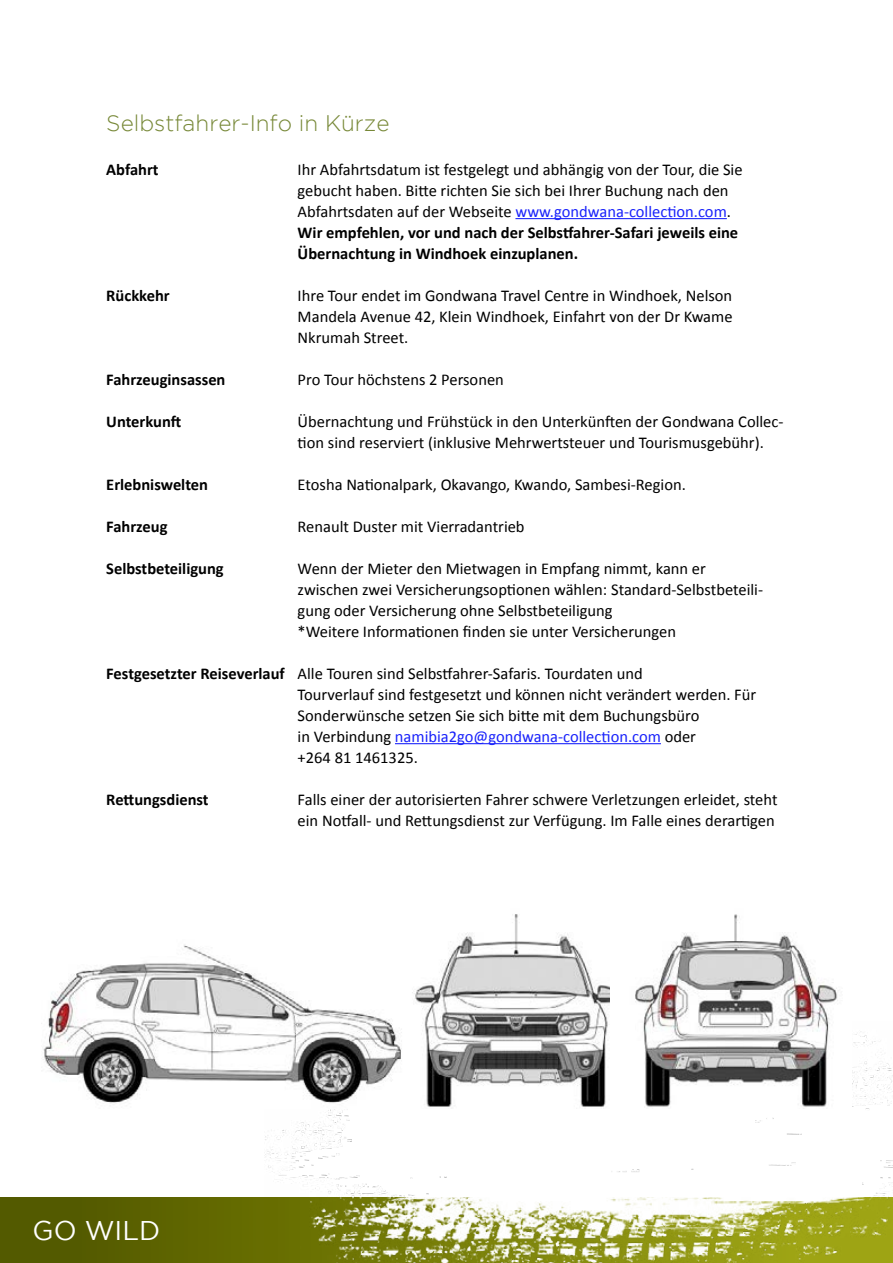
<style>
.page{position:relative;width:893px;height:1263px;background:#fff}
.page>*{position:absolute;margin:0;border:0;box-sizing:border-box;transform-origin:0 0}
.t1{font:27px "Gotham";color:#fff}
.t2{font:300 22.5px "Gotham";color:#778837}
.t3{font:16.5px/21px "Calibri";color:#000}
.t4{font:700 16.5px "Calibri";color:#000}
.s1{color:#1922fb}
.s2{font-weight:700}
</style>
<div class="page">
<div style="left:0;top:1197px;width:893px;height:66px;background:linear-gradient(to bottom,#5a6100,#5a6100)"></div>
<img style="left:265px;top:1031px;width:628px;height:232px">
<hr style="left:515px;top:218px;width:212px;height:1px;background:#1922fb">
<hr style="left:395px;top:743px;width:266px;height:1px;background:#1922fb">
<img style="left:408px;top:914px;width:203px;height:194px">
<img style="left:611px;top:914px;width:240px;height:194px">
<img style="left:41px;top:944px;width:367px;height:164px">
<h2 class="t2" style="left:106px;top:111px;width:285px">Selbstfahrer-Info in Kürze</h2>
<p class="t4" style="left:106px;top:159px;width:54px">Abfahrt</p>
<p class="t3" style="left:298px;top:159px;width:446px">Ihr Abfahrtsdatum ist festgelegt und abhängig von der Tour, die Sie gebucht haben. Bitte richten Sie sich bei Ihrer Buchung nach den Abfahrtsdaten auf der Webseite <span class="s1">www.gondwana-collection.com</span>.<br><span class="s2">Wir empfehlen, vor und nach der Selbstfahrer-Safari jeweils eine Übernachtung in Windhoek einzuplanen.</span></p>
<p class="t4" style="left:106px;top:285px;width:65px">Rückkehr</p>
<p class="t3" style="left:298px;top:285px;width:436px;text-align:justify">Ihre Tour endet im Gondwana Travel Centre in Windhoek, Nelson Mandela Avenue 42, Klein Windhoek, Einfahrt von der Dr Kwame Nkrumah Street.</p>
<p class="t4" style="left:106px;top:369px;width:121px">Fahrzeuginsassen</p>
<p class="t3" style="left:298px;top:369px;width:208px">Pro Tour höchstens 2 Personen</p>
<p class="t4" style="left:106px;top:411px;width:76px">Unterkunft</p>
<p class="t3" style="left:298px;top:411px;width:487px">Übernachtung und Frühstück in den Unterkünften der Gondwana Collec&shy;tion sind reserviert (inklusive Mehrwertsteuer und Tourismusgebühr).</p>
<p class="t4" style="left:106px;top:474px;width:103px">Erlebniswelten</p>
<p class="t3" style="left:298px;top:474px;width:390px">Etosha Nationalpark, Okavango, Kwando, Sambesi-Region.</p>
<p class="t4" style="left:106px;top:516px;width:63px">Fahrzeug</p>
<p class="t3" style="left:298px;top:516px;width:228px">Renault Duster mit Vierradantrieb</p>
<p class="t4" style="left:106px;top:558px;width:119px">Selbstbeteiligung</p>
<p class="t3" style="left:298px;top:558px;width:467px">Wenn der Mieter den Mietwagen in Empfang nimmt, kann er zwischen zwei Versicherungsoptionen wählen: Standard-Selbstbeteili&shy;gung oder Versicherung ohne Selbstbeteiligung<br>*Weitere Informationen finden sie unter Versicherungen</p>
<p class="t3" style="left:298px;top:663px;width:460px;text-indent:-191px"><span class="s2">Festgesetzter Reiseverlauf</span> Alle Touren sind Selbstfahrer-Safaris. Tourdaten und<br>Tourverlauf sind festgesetzt und können nicht verändert werden. Für Sonderwünsche setzen Sie sich bitte mit dem Buchungsbüro<br>in Verbindung <span class="s1">namibia2go@gondwana-collection.com</span> oder<br>+264 81 1461325.</p>
<p class="t4" style="left:106px;top:789px;width:104px">Rettungsdienst</p>
<p class="t3" style="left:298px;top:789px;width:481px">Falls einer der autorisierten Fahrer schwere Verletzungen erleidet, steht ein Notfall- und Rettungsdienst zur Verfügung. Im Falle eines derartigen</p>
<h1 class="t1" style="left:33px;top:1216px;width:129px">GO WILD</h1>
</div>
